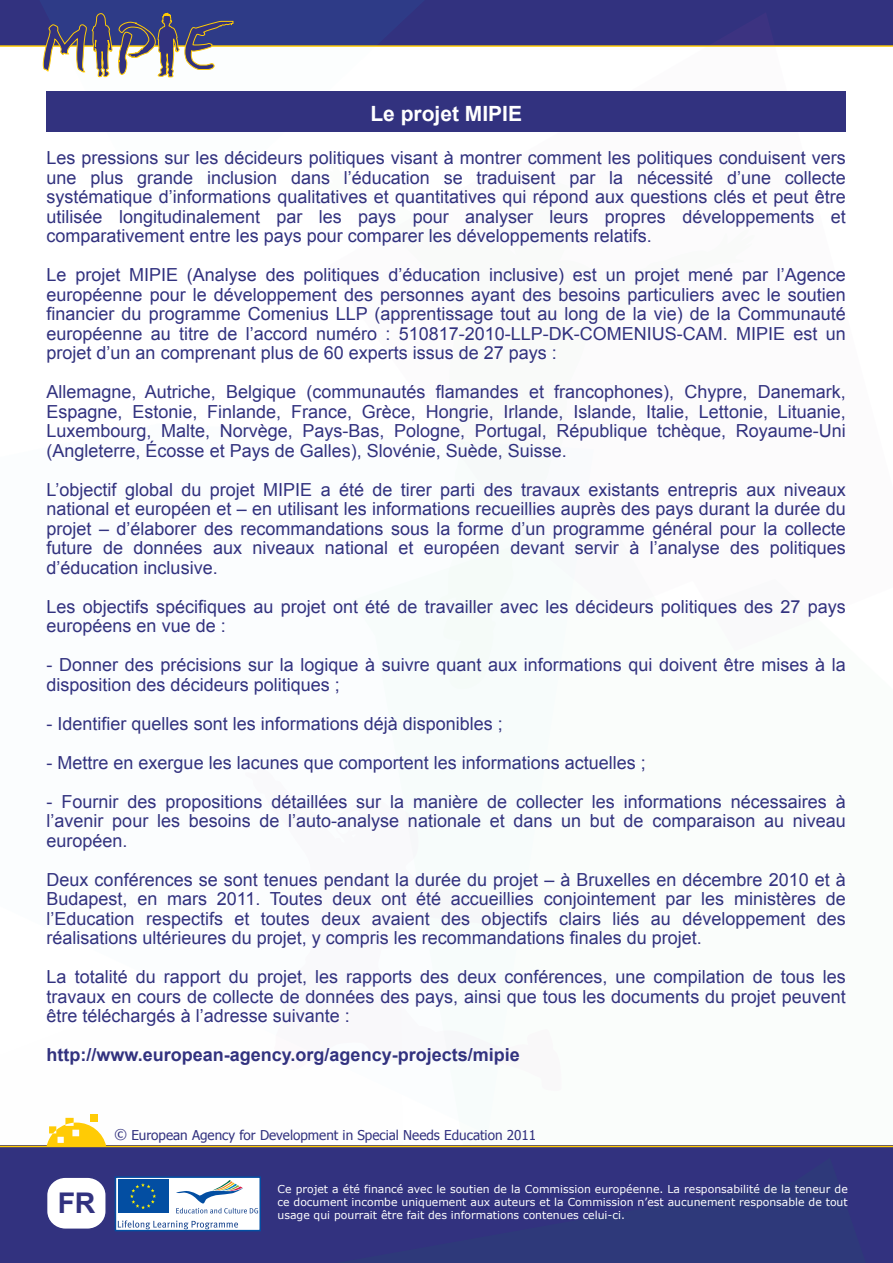
<style>
.page{position:relative;width:893px;height:1263px;background:#fff}
.page>*{position:absolute;margin:0;border:0;box-sizing:border-box;transform-origin:0 0}
.t1{font:700 28.5px "Arial";color:#32327f}
.t2{font:700 21px "Arial";color:#fff}
.t3{font:18px/19.5px "Arial";color:#32327f;text-align:justify}
.t4{font:700 18px "Arial";color:#32327f}
.t5{font:13.5px "Tahoma";color:#32327f}
.t6{font:10.8px/13px "Verdana";color:#fff}
</style>
<div class="page">
<div style="left:0;top:0;width:893px;height:46px;background:#32327f"></div>
<hr style="left:0;top:45px;width:893px;height:2px;background:#ffcb05">
<svg style="left:43px;top:12px;width:191px;height:89px"></svg>
<div style="left:0;top:1146px;width:893px;height:117px;background:#32327f"></div>
<div style="left:91px;top:1115px;width:7px;height:7px;background:#ffcb05"></div>
<svg style="left:47px;top:1118px;width:59px;height:28px"></svg>
<hr style="left:0;top:1146px;width:893px;height:1px;background:#ffcb05">
<div style="left:115px;top:1177px;width:145px;height:53px;background:#fff"></div>
<svg style="left:118px;top:1220px;width:120px;height:8px"></svg>
<svg style="left:168px;top:1179px;width:1px;height:34px"></svg>
<div style="left:118px;top:1179px;width:50px;height:34px;background:#034ea2"></div>
<svg style="left:130px;top:1183px;width:26px;height:26px"></svg>
<svg style="left:176px;top:1180px;width:82px;height:33px"></svg>
<div style="left:115px;top:1176px;width:146px;height:55px;border:2px solid #034ea2"></div>
<div style="left:47px;top:1177px;width:59px;height:52px;background:#fff;border-radius:18px"></div>
<div style="left:46px;top:1176px;width:61px;height:54px;border:2px solid #32327f;border-radius:18px"></div>
<div style="left:47px;top:91px;width:799px;height:41px;background:#32327f"></div>
<p class="t2" style="left:370px;top:99px;width:153px">Le projet MIPIE</p>
<p class="t3" style="left:47px;top:148px;width:801px">Les pressions sur les décideurs politiques visant à montrer comment les politiques conduisent vers une plus grande inclusion dans l’éducation se traduisent par la nécessité d’une collecte systématique d’informations qualitatives et quantitatives qui répond aux questions clés et peut être utilisée longitudinalement par les pays pour analyser leurs propres développements et comparativement entre les pays pour comparer les développements relatifs.</p>
<p class="t3" style="left:47px;top:265px;width:801px">Le projet MIPIE (Analyse des politiques d’éducation inclusive) est un projet mené par l’Agence européenne pour le développement des personnes ayant des besoins particuliers avec le soutien financier du programme Comenius LLP (apprentissage tout au long de la vie) de la Communauté européenne au titre de l’accord numéro : 510817-2010-LLP-DK-COMENIUS-CAM. MIPIE est un projet d’un an comprenant plus de 60 experts issus de 27 pays :</p>
<p class="t3" style="left:47px;top:382px;width:801px">Allemagne, Autriche, Belgique (communautés flamandes et francophones), Chypre, Danemark, Espagne, Estonie, Finlande, France, Grèce, Hongrie, Irlande, Islande, Italie, Lettonie, Lituanie, Luxembourg, Malte, Norvège, Pays-Bas, Pologne, Portugal, République tchèque, Royaume-Uni (Angleterre, Écosse et Pays de Galles), Slovénie, Suède, Suisse.</p>
<p class="t3" style="left:47px;top:480px;width:801px">L’objectif global du projet MIPIE a été de tirer parti des travaux existants entrepris aux niveaux national et européen et – en utilisant les informations recueillies auprès des pays durant la durée du projet – d’élaborer des recommandations sous la forme d’un programme général pour la collecte future de données aux niveaux national et européen devant servir à l’analyse des politiques d’éducation inclusive.</p>
<p class="t3" style="left:47px;top:597px;width:801px">Les objectifs spécifiques au projet ont été de travailler avec les décideurs politiques des 27 pays européens en vue de :</p>
<p class="t3" style="left:47px;top:655px;width:801px">- Donner des précisions sur la logique à suivre quant aux informations qui doivent être mises à la disposition des décideurs politiques ;</p>
<p class="t3" style="left:47px;top:714px;width:458px">- Identifier quelles sont les informations déjà disponibles ;</p>
<p class="t3" style="left:47px;top:753px;width:601px">- Mettre en exergue les lacunes que comportent les informations actuelles ;</p>
<p class="t3" style="left:47px;top:792px;width:801px">- Fournir des propositions détaillées sur la manière de collecter les informations nécessaires à l’avenir pour les besoins de l’auto-analyse nationale et dans un but de comparaison au niveau européen.</p>
<p class="t3" style="left:47px;top:870px;width:801px">Deux conférences se sont tenues pendant la durée du projet – à Bruxelles en décembre 2010 et à Budapest, en mars 2011. Toutes deux ont été accueillies conjointement par les ministères de l’Education respectifs et toutes deux avaient des objectifs clairs liés au développement des réalisations ultérieures du projet, y compris les recommandations finales du projet.</p>
<p class="t3" style="left:47px;top:967px;width:801px">La totalité du rapport du projet, les rapports des deux conférences, une compilation de tous les travaux en cours de collecte de données des pays, ainsi que tous les documents du projet peuvent être téléchargés à l’adresse suivante :</p>
<p class="t4" style="left:47px;top:1043px;width:475px">http://www.european-agency.org/agency-projects/mipie</p>
<h1 class="t1" style="left:58px;top:1184px;width:39px">FR</h1>
<p class="t5" style="left:115px;top:1126px;width:423px">© European Agency for Development in Special Needs Education 2011</p>
<p class="t6" style="left:278px;top:1183px;width:572px">Ce projet a été financé avec le soutien de la Commission européenne. La responsabilité de la teneur de ce document incombe uniquement aux auteurs et la Commission n’est aucunement responsable de tout</p>
<p class="t6" style="left:278px;top:1209px;width:349px">usage qui pourrait être fait des informations contenues celui-ci.</p>
</div>
